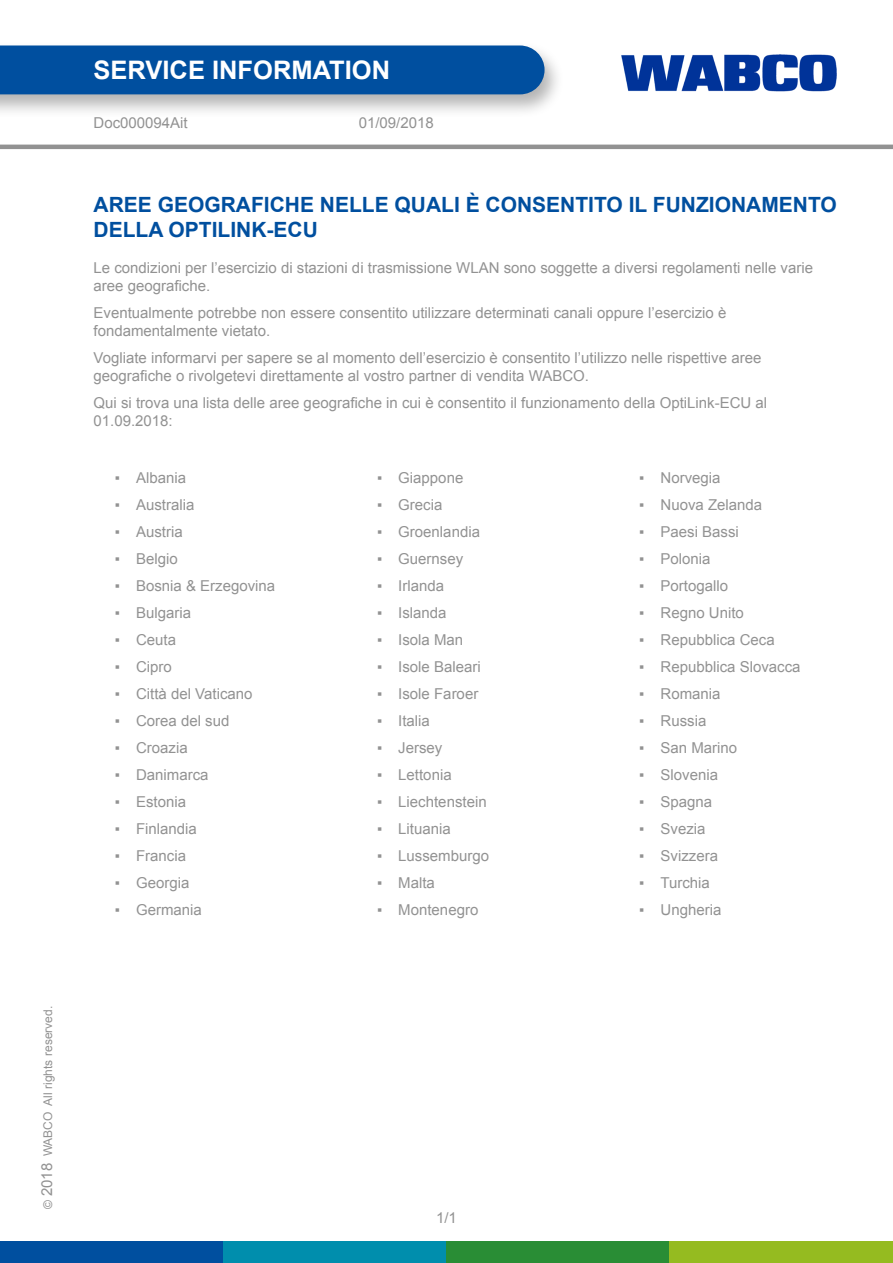
<style>
.page{position:relative;width:893px;height:1263px;background:#fff}
.page>*{position:absolute;margin:0;border:0;box-sizing:border-box;transform-origin:0 0}
.t1{font:700 25.5px "Arial";color:#fff}
.t2{font:700 21px/25.2px "Arial";color:#004f9f}
.t3{font:15px/18px "Arial";color:#929292}
.t4{font:12px "Arial";color:#929292}
.s1{font-size:15px}
</style>
<div class="page">
<div style="left:0;top:41px;width:564px;height:77px;background:#000;opacity:.3"></div>
<div style="left:0;top:45px;width:545px;height:49px;background:#004f9f"></div>
<img style="left:621px;top:54px;width:216px;height:37px">
<div style="left:0;top:1242px;width:223px;height:21px;background:#004f9f"></div>
<div style="left:223px;top:1242px;width:223px;height:21px;background:#008ead"></div>
<div style="left:446px;top:1242px;width:224px;height:21px;background:#298d35"></div>
<div style="left:670px;top:1242px;width:223px;height:21px;background:#95bb20"></div>
<hr style="left:0;top:145px;width:893px;height:4px;background:#929292">
<p class="t4" style="left:40px;top:1208px;width:204px;rotate:-90deg">© <span class="s1">2018</span> WABCO All rights reserved.</p>
<h1 class="t1" style="left:94px;top:53px;width:298px">SERVICE INFORMATION</h1>
<p class="t3" style="left:94px;top:114px;width:96px">Doc000094Ait</p>
<p class="t3" style="left:359px;top:114px;width:77px">01/09/2018</p>
<h2 class="t2" style="left:94px;top:192px;width:745px">AREE GEOGRAFICHE NELLE QUALI È CONSENTITO IL FUNZIONAMENTO<br>DELLA OPTILINK-ECU</h2>
<p class="t3" style="left:94px;top:259px;width:721px">Le condizioni per l’esercizio di stazioni di trasmissione WLAN sono soggette a diversi regolamenti nelle varie aree geografiche.</p>
<p class="t3" style="left:94px;top:304px;width:634px">Eventualmente potrebbe non essere consentito utilizzare determinati canali oppure l’esercizio è fondamentalmente vietato.</p>
<p class="t3" style="left:94px;top:349px;width:669px">Vogliate informarvi per sapere se al momento dell’esercizio è consentito l’utilizzo nelle rispettive aree geografiche o rivolgetevi direttamente al vostro partner di vendita WABCO.</p>
<p class="t3" style="left:94px;top:394px;width:675px">Qui si trova una lista delle aree geografiche in cui è consentito il funzionamento della OptiLink-ECU al<br>01.09.2018:</p>
<p class="t3" style="left:115px;top:469px;width:73px">▪ Albania</p>
<p class="t3" style="left:115px;top:496px;width:81px">▪ Australia</p>
<p class="t3" style="left:115px;top:523px;width:69px">▪ Austria</p>
<p class="t3" style="left:115px;top:550px;width:64px">▪ Belgio</p>
<p class="t3" style="left:115px;top:577px;width:162px">▪ Bosnia &amp; Erzegovina</p>
<p class="t3" style="left:115px;top:604px;width:78px">▪ Bulgaria</p>
<p class="t3" style="left:115px;top:631px;width:63px">▪ Ceuta</p>
<p class="t3" style="left:115px;top:658px;width:59px">▪ Cipro</p>
<p class="t3" style="left:115px;top:685px;width:139px">▪ Città del Vaticano</p>
<p class="t3" style="left:115px;top:712px;width:116px">▪ Corea del sud</p>
<p class="t3" style="left:115px;top:739px;width:74px">▪ Croazia</p>
<p class="t3" style="left:115px;top:766px;width:95px">▪ Danimarca</p>
<p class="t3" style="left:115px;top:793px;width:73px">▪ Estonia</p>
<p class="t3" style="left:115px;top:820px;width:84px">▪ Finlandia</p>
<p class="t3" style="left:115px;top:847px;width:73px">▪ Francia</p>
<p class="t3" style="left:115px;top:874px;width:76px">▪ Georgia</p>
<p class="t3" style="left:115px;top:901px;width:89px">▪ Germania</p>
<p class="t3" style="left:377px;top:469px;width:88px">▪ Giappone</p>
<p class="t3" style="left:377px;top:496px;width:67px">▪ Grecia</p>
<p class="t3" style="left:377px;top:523px;width:104px">▪ Groenlandia</p>
<p class="t3" style="left:377px;top:550px;width:88px">▪ Guernsey</p>
<p class="t3" style="left:377px;top:577px;width:69px">▪ Irlanda</p>
<p class="t3" style="left:377px;top:604px;width:71px">▪ Islanda</p>
<p class="t3" style="left:377px;top:631px;width:88px">▪ Isola Man</p>
<p class="t3" style="left:377px;top:658px;width:105px">▪ Isole Baleari</p>
<p class="t3" style="left:377px;top:685px;width:103px">▪ Isole Faroer</p>
<p class="t3" style="left:377px;top:712px;width:54px">▪ Italia</p>
<p class="t3" style="left:377px;top:739px;width:67px">▪ Jersey</p>
<p class="t3" style="left:377px;top:766px;width:76px">▪ Lettonia</p>
<p class="t3" style="left:377px;top:793px;width:111px">▪ Liechtenstein</p>
<p class="t3" style="left:377px;top:820px;width:75px">▪ Lituania</p>
<p class="t3" style="left:377px;top:847px;width:114px">▪ Lussemburgo</p>
<p class="t3" style="left:377px;top:874px;width:59px">▪ Malta</p>
<p class="t3" style="left:377px;top:901px;width:103px">▪ Montenegro</p>
<p class="t3" style="left:436px;top:1209px;width:22px">1/1</p>
<p class="t3" style="left:639px;top:469px;width:83px">▪ Norvegia</p>
<p class="t3" style="left:639px;top:496px;width:124px">▪ Nuova Zelanda</p>
<p class="t3" style="left:639px;top:523px;width:101px">▪ Paesi Bassi</p>
<p class="t3" style="left:639px;top:550px;width:73px">▪ Polonia</p>
<p class="t3" style="left:639px;top:577px;width:90px">▪ Portogallo</p>
<p class="t3" style="left:639px;top:604px;width:106px">▪ Regno Unito</p>
<p class="t3" style="left:639px;top:631px;width:137px">▪ Repubblica Ceca</p>
<p class="t3" style="left:639px;top:658px;width:163px">▪ Repubblica Slovacca</p>
<p class="t3" style="left:639px;top:685px;width:83px">▪ Romania</p>
<p class="t3" style="left:639px;top:712px;width:69px">▪ Russia</p>
<p class="t3" style="left:639px;top:739px;width:99px">▪ San Marino</p>
<p class="t3" style="left:639px;top:766px;width:80px">▪ Slovenia</p>
<p class="t3" style="left:639px;top:793px;width:74px">▪ Spagna</p>
<p class="t3" style="left:639px;top:820px;width:68px">▪ Svezia</p>
<p class="t3" style="left:639px;top:847px;width:80px">▪ Svizzera</p>
<p class="t3" style="left:639px;top:874px;width:72px">▪ Turchia</p>
<p class="t3" style="left:639px;top:901px;width:84px">▪ Ungheria</p>
</div>
